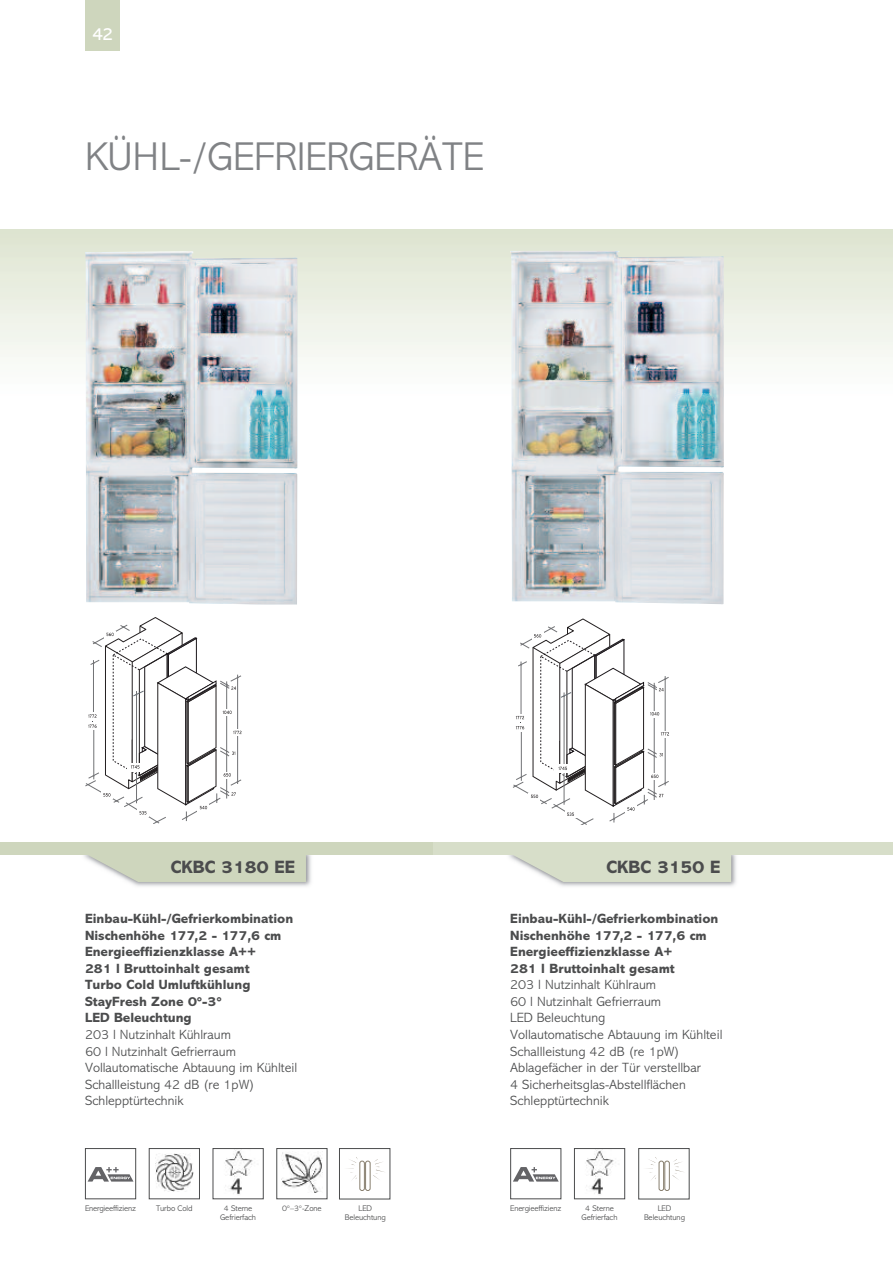
<style>
.page{position:relative;width:893px;height:1263px;background:#fff}
.page>*{position:absolute;margin:0;border:0;box-sizing:border-box;transform-origin:0 0}
.t1{font:300 40.5px "M Abadi";color:#808285}
.t2{font:800 18px "M Abadi";color:#4b4c4d}
.t3{font:18px "M Abadi";color:#fff}
.t4{font:300 13.5px/16.5px "M Abadi";color:#4b4c4d}
.t5{font:800 13.5px/16.5px "M Abadi";color:#4b4c4d}
.t6{font:300 8.25px/9px "M Abadi";letter-spacing:-.01em;color:#4b4c4d;text-align:center}
</style>
<div class="page">
<div style="left:85px;top:0;width:34px;height:51px;background:#ced6bd"></div>
<img style="left:503px;top:854px;width:237px;height:33px">
<svg style="left:510px;top:854px;width:221px;height:28px"></svg>
<img style="left:78px;top:854px;width:237px;height:33px">
<svg style="left:85px;top:854px;width:221px;height:28px"></svg>
<div style="left:0;top:842px;width:434px;height:12px;background:#ced6bd"></div>
<div style="left:434px;top:842px;width:459px;height:12px;background:#d7dec9"></div>
<img style="left:85px;top:251px;width:212px;height:353px">
<img style="left:510px;top:251px;width:214px;height:353px">
<svg style="left:85px;top:617px;width:157px;height:207px"></svg>
<svg style="left:513px;top:619px;width:156px;height:206px"></svg>
<svg style="left:88px;top:1167px;width:45px;height:14px"></svg>
<div style="left:85px;top:1148px;width:51px;height:51px;border:1px solid #4b4c4d"></div>
<img style="left:155px;top:1153px;width:38px;height:38px">
<div style="left:149px;top:1148px;width:51px;height:51px;border:1px solid #4b4c4d"></div>
<img style="left:225px;top:1150px;width:28px;height:45px">
<div style="left:213px;top:1148px;width:51px;height:51px;border:1px solid #4b4c4d"></div>
<img style="left:282px;top:1152px;width:40px;height:40px">
<div style="left:276px;top:1148px;width:51px;height:51px;border:1px solid #4b4c4d"></div>
<svg style="left:513px;top:1167px;width:46px;height:14px"></svg>
<div style="left:510px;top:1148px;width:51px;height:51px;border:1px solid #4b4c4d"></div>
<img style="left:586px;top:1150px;width:28px;height:45px">
<div style="left:574px;top:1148px;width:51px;height:51px;border:1px solid #4b4c4d"></div>
<svg style="left:373px;top:1159px;width:11px;height:20px"></svg>
<svg style="left:348px;top:1157px;width:10px;height:23px"></svg>
<div style="left:360px;top:1161px;width:5px;height:30px;border:1px solid #887f6f;border-radius:2px"></div>
<div style="left:365px;top:1161px;width:5px;height:30px;border:1px solid #887f6f;border-radius:2px"></div>
<div style="left:339px;top:1148px;width:51px;height:51px;border:1px solid #4b4c4d"></div>
<svg style="left:672px;top:1159px;width:11px;height:21px"></svg>
<svg style="left:647px;top:1157px;width:10px;height:23px"></svg>
<div style="left:659px;top:1161px;width:5px;height:30px;border:1px solid #887f6f;border-radius:2px"></div>
<div style="left:664px;top:1161px;width:6px;height:30px;border:1px solid #887f6f;border-radius:2px"></div>
<div style="left:638px;top:1148px;width:51px;height:51px;border:1px solid #4b4c4d"></div>
<h2 class="t3" style="left:92px;top:28px;width:22px">42</h2>
<h1 class="t1" style="left:85px;top:142px;width:400px">KÜHL-/GEFRIERGERÄTE</h1>
<h2 class="t2" style="left:171px;top:861px;width:126px">CKBC 3180 EE</h2>
<p class="t5" style="left:85px;top:912px;width:210px">Einbau-Kühl-/Gefrierkombination<br>Nischenhöhe 177,2 - 177,6 cm<br>Energieeffizienzklasse A++<br>281 l Bruttoinhalt gesamt<br>Turbo Cold Umluftkühlung<br>StayFresh Zone 0°-3°<br>LED Beleuchtung</p>
<p class="t4" style="left:85px;top:1028px;width:214px">203 l Nutzinhalt Kühlraum<br>60 l Nutzinhalt Gefrierraum<br>Vollautomatische Abtauung im Kühlteil<br>Schallleistung 42 dB (re 1pW)<br>Schlepptürtechnik</p>
<h2 class="t2" style="left:606px;top:861px;width:115px">CKBC 3150 E</h2>
<p class="t5" style="left:510px;top:912px;width:210px">Einbau-Kühl-/Gefrierkombination<br>Nischenhöhe 177,2 - 177,6 cm<br>Energieeffizienzklasse A+<br>281 l Bruttoinhalt gesamt</p>
<p class="t4" style="left:510px;top:979px;width:214px">203 l Nutzinhalt Kühlraum<br>60 l Nutzinhalt Gefrierraum<br>LED Beleuchtung<br>Vollautomatische Abtauung im Kühlteil<br>Schallleistung 42 dB (re 1pW)<br>Ablagefächer in der Tür verstellbar<br>4 Sicherheitsglas-Abstellflächen<br>Schlepptürtechnik</p>
<p class="t6" style="left:85px;top:1205px;width:52px">Energieeffizienz</p>
<p class="t6" style="left:156px;top:1205px;width:38px">Turbo Cold</p>
<p class="t6" style="left:220px;top:1205px;width:37px">4 Sterne<br>Gefrierfach</p>
<p class="t6" style="left:282px;top:1205px;width:41px">0°–3°-Zone</p>
<p class="t6" style="left:345px;top:1205px;width:43px">LED<br>Beleuchtung</p>
<p class="t6" style="left:510px;top:1205px;width:52px">Energieeffizienz</p>
<p class="t6" style="left:582px;top:1205px;width:37px">4 Sterne<br>Gefrierfach</p>
<p class="t6" style="left:644px;top:1205px;width:43px">LED<br>Beleuchtung</p>
</div>
